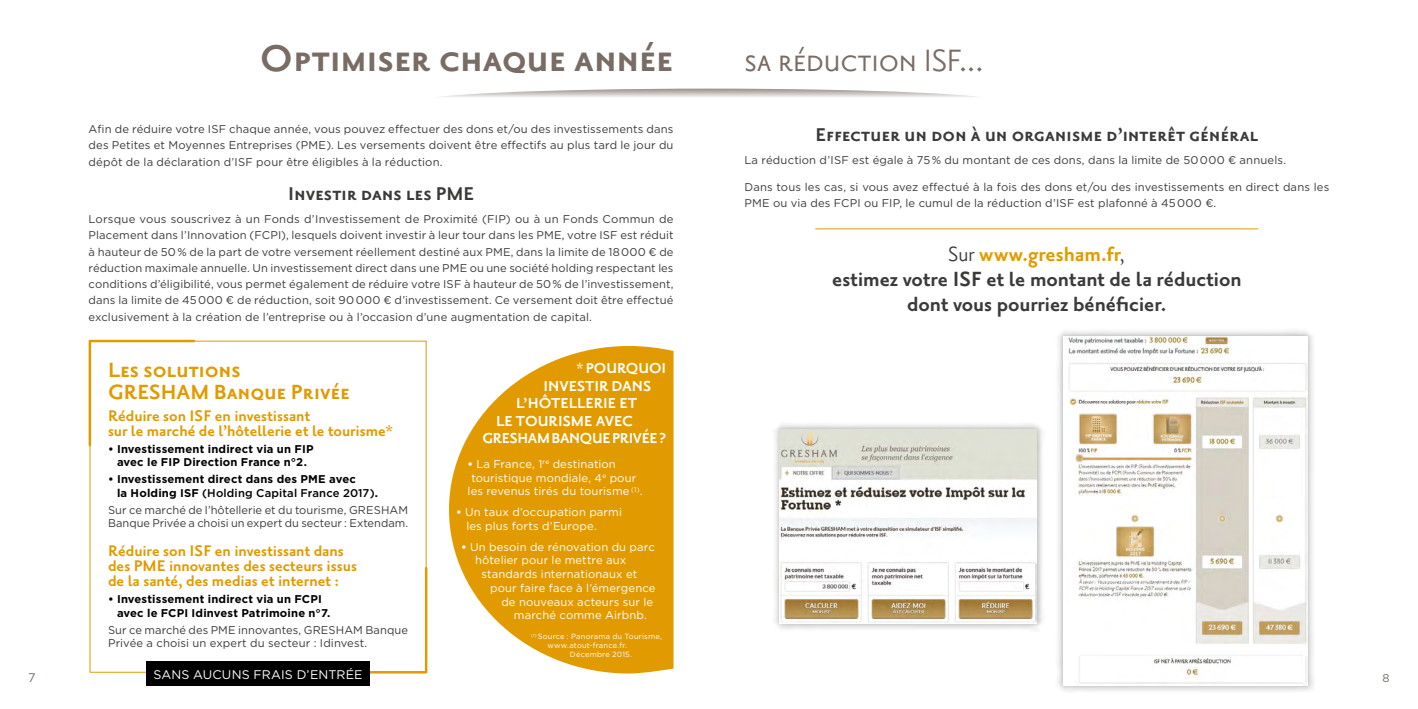
<style>
.page{position:relative;width:1418px;height:709px;background:#fff}
.page>*{position:absolute;margin:0;border:0;box-sizing:border-box;transform-origin:0 0}
.t1{font:700 45px "Priori Sans OT";letter-spacing:-.015em;color:#796c64}
.t2{font:37.5px "Priori Sans OT";letter-spacing:-.015em;color:#796c64}
.t3{font:700 25px/25px "Priori Sans OT";letter-spacing:.015em;color:#3a3a39;text-align:center}
.t4{font:700 25px/21.2px "Priori Sans OT";letter-spacing:-.005em;color:#e19b00}
.t5{font:700 22.5px "Priori Sans OT";letter-spacing:-.005em;color:#3a3a39}
.t6{font:700 18.75px/15px "Priori Sans OT";letter-spacing:.005em;color:#e19b00}
.t7{font:700 17.5px "Priori Sans OT";letter-spacing:-.005em;color:#fff}
.t8{font:12.5px "Gotham";letter-spacing:.01em;color:#fff}
.t9{font:12.5px "Gotham";color:#796c64}
.t10{font:11.25px/16.2px "Gotham";letter-spacing:.01em;color:#3a3a39}
.t11{font:11.25px/13.8px "Gotham";letter-spacing:.01em;color:#fff}
.t12{font:700 11.25px/13.5px "Gotham";letter-spacing:.015em;color:#000}
.t13{font:11.25px "Gotham";color:#796c64}
.t14{font:7.5px "Gotham";letter-spacing:.03em;color:#fff}
.s1{font-weight:400}
.s2{color:#e19b00}
.s3{font-weight:700}
.s4{font-weight:500}
</style>
<div class="page">
<div style="left:1055px;top:328px;width:259px;height:365px;background:#000;opacity:.3"></div>
<img style="left:1063px;top:336px;width:244px;height:349px">
<div style="left:772px;top:422px;width:272px;height:209px;background:#000;opacity:.3"></div>
<img style="left:779px;top:429px;width:257px;height:195px">
<svg style="left:442px;top:89px;width:534px;height:8px"></svg>
<hr style="left:815px;top:228px;width:443px;height:1px;background:#e19b00">
<svg style="left:449px;top:346px;width:224px;height:327px;fill:#e19b00"></svg>
<svg style="left:88px;top:339px;width:108px;height:108px"></svg>
<svg style="left:370px;top:565px;width:58px;height:109px"></svg>
<div style="left:146px;top:661px;width:224px;height:24px;background:#000"></div>
<h1 class="t1" style="left:260px;top:38px;width:414px">Optimiser chaque année</h1>
<h2 class="t2" style="left:744px;top:43px;width:241px">sa réduction ISF...</h2>
<p class="t10" style="left:89px;top:121px;width:586px;text-align:justify">Afin de réduire votre ISF chaque année, vous pouvez effectuer des dons et/ou des investissements dans des Petites et Moyennes Entreprises (PME). Les versements doivent être effectifs au plus tard le jour du dépôt de la déclaration d’ISF pour être éligibles à la réduction.</p>
<h3 class="t5" style="left:288px;top:183px;width:187px">Investir dans les PME</h3>
<p class="t10" style="left:89px;top:211px;width:586px;text-align:justify">Lorsque vous souscrivez à un Fonds d’Investissement de Proximité (FIP) ou à un Fonds Commun de Placement dans l’Innovation (FCPI), lesquels doivent investir à leur tour dans les PME, votre ISF est réduit à hauteur de 50 % de la part de votre versement réellement destiné aux PME, dans la limite de 18 000 € de réduction maximale annuelle. Un investissement direct dans une PME ou une société holding respectant les conditions d’éligibilité, vous permet également de réduire votre ISF à hauteur de 50 % de l’investissement, dans la limite de 45 000 € de réduction, soit 90 000 € d’investissement. Ce versement doit être effectué exclusivement à la création de l’entreprise ou à l’occasion d’une augmentation de capital.</p>
<h3 class="t5" style="left:815px;top:124px;width:444px">Effectuer un don à un organisme d’interêt général</h3>
<p class="t10" style="left:744px;top:151px;width:543px">La réduction d’ISF est égale à 75 % du montant de ces dons, dans la limite de 50 000 € annuels.</p>
<p class="t10" style="left:744px;top:178px;width:586px">Dans tous les cas, si vous avez effectué à la fois des dons et/ou des investissements en direct dans les<br>PME ou via des FCPI ou FIP, le cumul de la réduction d’ISF est plafonné à 45 000 €.</p>
<h3 class="t3" style="left:832px;top:243px;width:411px"><span class="s1">Sur</span> <span class="s2">www.gresham.fr</span><span class="s1">,<br></span>estimez votre ISF et le montant de la réduction dont vous pourriez bénéficier.</h3>
<h3 class="t7" style="left:576px;top:360px;width:91px">*POURQUOI</h3>
<h3 class="t7" style="left:543px;top:378px;width:109px">INVESTIR DANS</h3>
<h3 class="t7" style="left:516px;top:395px;width:122px">L’HÔTELLERIE ET</h3>
<h3 class="t7" style="left:496px;top:413px;width:138px">LE TOURISME AVEC</h3>
<h3 class="t7" style="left:482px;top:430px;width:185px">GRESHAM BANQUE PRIVÉE ?</h3>
<p class="t11" style="left:467px;top:456px;width:150px"><span class="s3">•</span> La France, 1<sup>re</sup> destination</p>
<p class="t11" style="left:471px;top:470px;width:166px">touristique mondiale, 4<sup>e</sup> pour</p>
<p class="t11" style="left:467px;top:484px;width:176px">les revenus tirés du tourisme <sup>(1)</sup>.</p>
<p class="t11" style="left:466px;top:505px;width:157px;text-indent:-10px"><span class="s3">•</span> Un taux d’occupation parmi les plus forts d’Europe.</p>
<p class="t11" style="left:461px;top:539px;width:195px"><span class="s3">•</span> Un besoin de rénovation du parc</p>
<p class="t11" style="left:475px;top:553px;width:153px">hôtelier pour le mettre aux</p>
<p class="t11" style="left:481px;top:567px;width:157px">standards internationaux et</p>
<p class="t11" style="left:490px;top:581px;width:167px">pour faire face à l’émergence</p>
<p class="t11" style="left:501px;top:594px;width:153px">de nouveaux acteurs sur le</p>
<p class="t11" style="left:514px;top:608px;width:135px">marché comme Airbnb.</p>
<p class="t14" style="left:531px;top:631px;width:132px"><sup>(1)</sup> Source : Panorama du Tourisme,</p>
<p class="t14" style="left:547px;top:640px;width:81px">www.atout-france.fr.</p>
<p class="t14" style="left:570px;top:649px;width:64px">Décembre 2015.</p>
<h3 class="t4" style="left:108px;top:361px;width:243px">Les solutions<br>GRESHAM Banque Privée</h3>
<h3 class="t6" style="left:108px;top:409px;width:287px">Réduire son ISF en investissant<br>sur le marché de l’hôtellerie et le tourisme*</h3>
<p class="t12" style="left:108px;top:442px;width:207px;text-align:center">• Investissement indirect via un FIP avec le FIP Direction France n°2.</p>
<p class="t12" style="left:117px;top:472px;width:262px;text-indent:-9px">• Investissement direct dans des PME avec<br>la Holding ISF <span class="s4">(Holding Capital France 2017)</span>.</p>
<p class="t10" style="left:108px;top:503px;width:301px;line-height:13.5px">Sur ce marché de l’hôtellerie et du tourisme, GRESHAM<br>Banque Privée a choisi un expert du secteur : Extendam.</p>
<h3 class="t6" style="left:108px;top:544px;width:250px">Réduire son ISF en investissant dans des PME innovantes des secteurs issus de la santé, des medias et internet :</h3>
<p class="t12" style="left:117px;top:592px;width:215px;text-indent:-9px">• Investissement indirect via un FCPI avec le FCPI Idinvest Patrimoine n°7.</p>
<p class="t10" style="left:108px;top:622px;width:301px;line-height:13.5px">Sur ce marché des PME innovantes, GRESHAM Banque<br>Privée a choisi un expert du secteur : Idinvest.</p>
<p class="t8" style="left:153px;top:666px;width:211px">SANS AUCUNS FRAIS D’ENTRÉE</p>
<p class="t9" style="left:28px;top:669px;width:9px">7</p>
<p class="t13" style="left:1382px;top:670px;width:9px">8</p>
</div>
